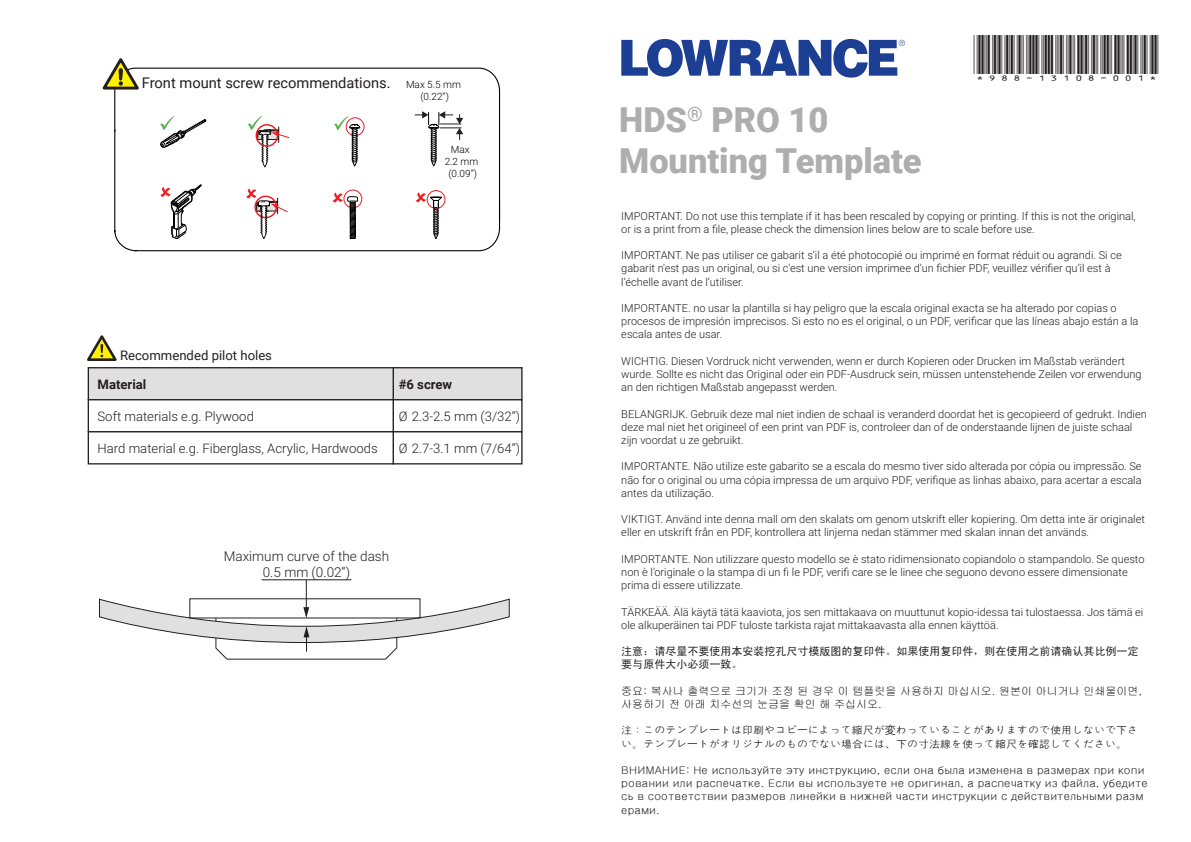
<style>
.page{position:relative;width:1191px;height:842px;background:#fff}
.page>*{position:absolute;margin:0;border:0;box-sizing:border-box;transform-origin:0 0}
.t1{font:900 34.4px/41.3px "Roboto";color:#aeaeae}
.t2{font:14.7px "Roboto";color:#231f20}
.t3{font:300 13.5px/16.2px "Roboto";color:#231f20;text-align:center}
.t4{font:300 13.1px "Roboto";color:#231f20}
.t5{font:13.1px "Roboto";color:#231f20}
.t6{font:700 13.1px "Roboto";color:#231f20}
.t7{font:12.7px "ID Automation HC39 M";color:#231f20}
.t8{font:300 11px/13.2px "Roboto";color:#231f20}
.t9{font:11px/13.2px "Gulim";color:#231f20}
.t10{font:11px/13.2px "Sim Hei";color:#231f20}
.t11{font:300 10px/12px "Roboto";color:#000;text-align:center}
.s1{font-weight:300;font-size:10px;color:#000}
.s2{font-family:"Koz Go Pro"}
</style>
<div class="page">
<div style="left:88px;top:367px;width:306px;height:33px;background:#e1e0e1;border:1px solid #231f20"></div>
<div style="left:88px;top:399px;width:306px;height:33px;background:#fff;border:1px solid #231f20"></div>
<div style="left:88px;top:431px;width:306px;height:33px;background:#fff;border:1px solid #231f20"></div>
<svg style="left:87px;top:335px;width:30px;height:26px"></svg>
<div style="left:392px;top:367px;width:130px;height:33px;background:#e1e0e1;border:1px solid #231f20"></div>
<div style="left:392px;top:399px;width:130px;height:33px;background:#fff;border:1px solid #231f20"></div>
<div style="left:392px;top:431px;width:130px;height:33px;background:#fff;border:1px solid #231f20"></div>
<svg style="left:99px;top:580px;width:411px;height:80px"></svg>
<hr style="left:261px;top:579px;width:90px;height:1px;background:#231f20">
<svg style="left:621px;top:39px;width:284px;height:39px"></svg>
<svg style="left:114px;top:67px;width:386px;height:116px"></svg>
<div style="left:346px;top:117px;width:18px;height:19px;border:1px solid #ec1c24;border-radius:50%"></div>
<svg style="left:332px;top:115px;width:28px;height:52px"></svg>
<svg style="left:159px;top:115px;width:48px;height:38px"></svg>
<svg style="left:246px;top:115px;width:44px;height:53px"></svg>
<svg style="left:114px;top:183px;width:386px;height:69px"></svg>
<svg style="left:415px;top:111px;width:48px;height:56px"></svg>
<svg style="left:102px;top:58px;width:40px;height:34px"></svg>
<h2 class="t2" style="left:142px;top:73px;width:320px">Front mount screw recommendations. <span class="s1">Max 5.5 mm</span></h2>
<p class="t11" style="left:420px;top:90px;width:30px">(0.22”)</p>
<p class="t11" style="left:445px;top:143px;width:35px">Max<br>2.2 mm (0.09”)</p>
<p class="t5" style="left:120px;top:346px;width:153px">Recommended pilot holes</p>
<p class="t6" style="left:98px;top:375px;width:50px">Material</p>
<p class="t4" style="left:98px;top:407px;width:158px">Soft materials e.g. Plywood</p>
<p class="t4" style="left:98px;top:439px;width:282px">Hard material e.g. Fiberglass, Acrylic, Hardwoods</p>
<p class="t6" style="left:399px;top:375px;width:55px">#6 screw</p>
<p class="t4" style="left:399px;top:407px;width:123px">Ø 2.3-2.5 mm (3/32”)</p>
<p class="t4" style="left:399px;top:439px;width:123px">Ø 2.7-3.1 mm (7/64”)</p>
<p class="t3" style="left:224px;top:548px;width:167px">Maximum curve of the dash<br>0.5 mm (0.02”)</p>
<p class="t7" style="left:973px;top:62px;width:187px">*988-13108-001*</p>
<h1 class="t1" style="left:619px;top:98px;width:304px">HDS<sup>®</sup> PRO 10<br>Mounting Template</h1>
<p class="t8" style="left:621px;top:209px;width:516px">IMPORTANT. Do not use this template if it has been rescaled by copying or printing. If this is not the original, or is a print from a file, please check the dimension lines below are to scale before use.</p>
<p class="t8" style="left:621px;top:248px;width:502px">IMPORTANT. Ne pas utiliser ce gabarit s’il a été photocopié ou imprimé en format réduit ou agrandi. Si ce gabarit n'est pas un original, ou si c'est une version imprimee d’un fichier PDF, veuillez vérifier qu’il est à l’échelle avant de l’utiliser.</p>
<p class="t8" style="left:621px;top:301px;width:518px">IMPORTANTE. no usar la plantilla si hay peligro que la escala original exacta se ha alterado por copias o procesos de impresión imprecisos. Si esto no es el original, o un PDF, verificar que las líneas abajo están a la escala antes de usar.</p>
<p class="t8" style="left:621px;top:354px;width:522px">WICHTIG. Diesen Vordruck nicht verwenden, wenn er durch Kopieren oder Drucken im Maßstab verändert wurde. Sollte es nicht das Original oder ein PDF-Ausdruck sein, müssen untenstehende Zeilen vor erwendung an den richtigen Maßstab angepasst werden.</p>
<p class="t8" style="left:621px;top:407px;width:527px">BELANGRIJK. Gebruik deze mal niet indien de schaal is veranderd doordat het is gecopieerd of gedrukt. Indien deze mal niet het origineel of een print van PDF is, controleer dan of de onderstaande lijnen de juiste schaal zijn voordat u ze gebruikt.</p>
<p class="t8" style="left:621px;top:459px;width:522px;text-align:justify">IMPORTANTE. Não utilize este gabarito se a escala do mesmo tiver sido alterada por cópia ou impressão. Se não for o original ou uma cópia impressa de um arquivo PDF, verifique as linhas abaixo, para acertar a escala antes da utilização.</p>
<p class="t8" style="left:621px;top:512px;width:525px">VIKTIGT. Använd inte denna mall om den skalats om genom utskrift eller kopiering. Om detta inte är originalet eller en utskrift från en PDF, kontrollera att linjerna nedan stämmer med skalan innan det används.</p>
<p class="t8" style="left:621px;top:552px;width:525px">IMPORTANTE. Non utilizzare questo modello se è stato ridimensionato copiandolo o stampandolo. Se questo non è l’originale o la stampa di un fi le PDF, verifi care se le linee che seguono devono essere dimensionate prima di essere utilizzate.</p>
<p class="t8" style="left:621px;top:605px;width:523px">TÄRKEÄÄ. Älä käytä tätä kaaviota, jos sen mittakaava on muuttunut kopio-idessa tai tulostaessa. Jos tämä ei ole alkuperäinen tai PDF tuloste tarkista rajat mittakaavasta alla ennen käyttöä.</p>
<p class="t10" style="left:621px;top:645px;width:518px">注意：请尽量不要使用本安装挖孔尺寸模版图的复印件。如果使用复印件，则在使用之前请确认其比例一定要与原件大小必须一致。</p>
<p class="t9" style="left:621px;top:684px;width:522px">중요: 복사나 출력으로 크기가 조정 된 경우 이 템플릿을 사용하지 마십시오. 원본이 아니거나 인쇄물이면, 사용하기 전 아래 치수선의 눈금을 확인 해 주십시오.</p>
<p class="t9" style="left:621px;top:724px;width:518px">注：このテンプレ<span class="s2">ー</span>トは印刷やコピ<span class="s2">ー</span>によって縮尺が<span class="s2">変</span>わっていることがありますので使用しないで下さい。テンプレ<span class="s2">ー</span>トがオリジナルのものでない場合には、下の寸法線を使って縮尺を確認してください。</p>
<p class="t9" style="left:621px;top:763px;width:528px">ВНИМАНИЕ: Не используйте эту инструкцию, если она была изменена в размерах при копи ровании или распечатке. Если вы используете не оригинал, а распечатку из файла, убедите сь в соответствии размеров линейки в нижней части инструкции с действительными разм ерами.</p>
</div>
